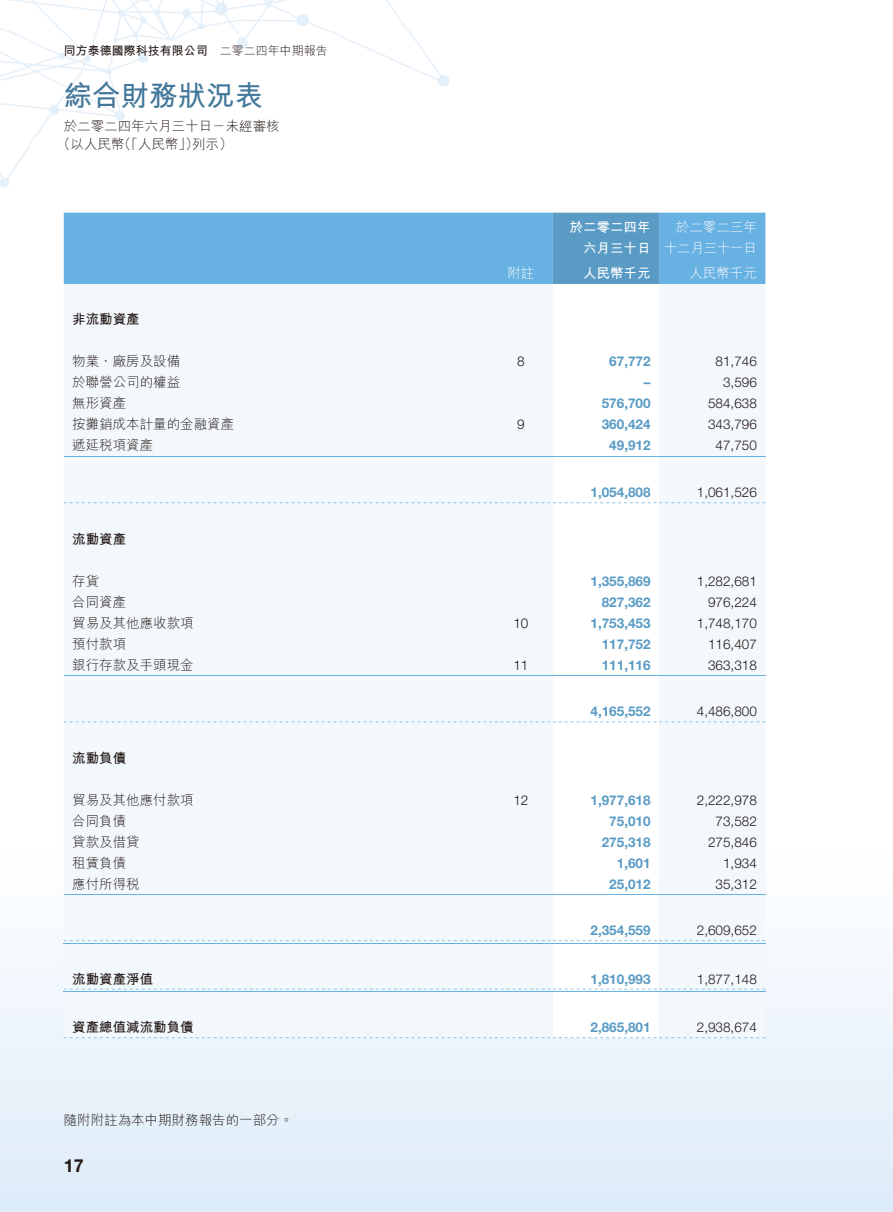
<style>
.page{position:relative;width:893px;height:1212px;background:#fff}
.page>*{position:absolute;margin:0;border:0;box-sizing:border-box;transform-origin:0 0}
.t1{font:28.5px "M Hei HK Bold E Ten B5 H";color:#43789a}
.t2{font:700 18px "Helvetica Neue LT Std";color:#231916}
.t3{font:300 13.5px "Helvetica Neue LT Std";color:#231916}
.t4{font:700 13.5px "Helvetica Neue LT Std";color:#599bc5}
.t5{font:13.5px/18px "M Hei HK Light E Ten B5 H";color:#231916}
.t6{font:13.5px "M Hei HK Bold E Ten B5 H";color:#231916}
.t7{font:13.5px/21px "M Hei HK Bold E Ten B5 H";color:#fff;text-align:right}
.t8{font:13.5px/21px "M Hei HK Light E Ten B5 H";letter-spacing:-.02em;color:#fff;text-align:right}
.t9{font:13.5px "M Hei HK Light E Ten B5 H";color:#fff}
.t10{font:12px "M Hei HK Bold E Ten B5 H";color:#231916}
.s1{font-family:"M Hei HK Light E Ten B5 H"}
</style>
<div class="page">
<div style="left:0;top:819px;width:893px;height:393px;background:linear-gradient(to bottom,#fff,#ddebf8)"></div>
<img style="left:0;top:0;width:448px;height:243px">
<div style="left:64px;top:213px;width:701px;height:71px;background:#68b1e3"></div>
<div style="left:553px;top:213px;width:106px;height:71px;background:#599bc5"></div>
<div style="left:64px;top:284px;width:701px;height:753px;background:#f3f8fd"></div>
<svg style="left:553px;top:284px;width:106px;height:753px"></svg>
<hr style="left:64px;top:456px;width:701px;height:1px;background:#68b1e3">
<svg style="left:64px;top:502px;width:701px;height:1px"></svg>
<hr style="left:64px;top:675px;width:701px;height:1px;background:#68b1e3">
<svg style="left:64px;top:721px;width:701px;height:1px"></svg>
<hr style="left:64px;top:894px;width:701px;height:1px;background:#68b1e3">
<hr style="left:64px;top:943px;width:425px;height:1px;background:#68b1e3">
<hr style="left:489px;top:943px;width:64px;height:1px;background:#68b1e3">
<hr style="left:553px;top:943px;width:106px;height:1px;background:#68b1e3">
<svg style="left:64px;top:940px;width:701px;height:1px"></svg>
<hr style="left:659px;top:943px;width:106px;height:1px;background:#68b1e3">
<hr style="left:64px;top:991px;width:425px;height:1px;background:#68b1e3">
<hr style="left:489px;top:991px;width:64px;height:1px;background:#68b1e3">
<hr style="left:553px;top:991px;width:106px;height:1px;background:#68b1e3">
<svg style="left:64px;top:989px;width:701px;height:1px"></svg>
<hr style="left:659px;top:991px;width:106px;height:1px;background:#68b1e3">
<svg style="left:64px;top:1037px;width:701px;height:1px"></svg>
<p class="t10" style="left:64px;top:46px;width:265px">同方泰德國際科技有限公司 <span class="s1">二零二四年中期報告</span></p>
<h1 class="t1" style="left:64px;top:85px;width:201px">綜合財務狀況表</h1>
<p class="t5" style="left:57px;top:119px;width:224px;text-indent:7px">於二零二四年六月三十日－未經審核（以人民幣（「人民幣」）列示）</p>
<p class="t7" style="left:570px;top:218px;width:82px">於二零二四年六月三十日</p>
<p class="t8" style="left:664px;top:218px;width:94px">於二零二三年十二月三十一日</p>
<p class="t9" style="left:507px;top:268px;width:28px">附註</p>
<p class="t7" style="left:583px;top:264px;width:69px">人民幣千元</p>
<p class="t9" style="left:689px;top:268px;width:69px">人民幣千元</p>
<p class="t6" style="left:72px;top:314px;width:69px">非流動資產</p>
<p class="t5" style="left:72px;top:354px;width:109px">物業、廠房及設備</p>
<p class="t3" style="left:517px;top:357px;width:9px">8</p>
<p class="t4" style="left:609px;top:357px;width:43px">67,772</p>
<p class="t3" style="left:716px;top:357px;width:43px">81,746</p>
<p class="t5" style="left:72px;top:375px;width:109px">於聯營公司的權益</p>
<p class="t4" style="left:644px;top:378px;width:8px">–</p>
<p class="t3" style="left:723px;top:378px;width:35px">3,596</p>
<p class="t5" style="left:72px;top:396px;width:55px">無形資產</p>
<p class="t4" style="left:602px;top:399px;width:50px">576,700</p>
<p class="t3" style="left:708px;top:399px;width:50px">584,638</p>
<p class="t5" style="left:72px;top:417px;width:163px">按攤銷成本計量的金融資產</p>
<p class="t3" style="left:517px;top:420px;width:9px">9</p>
<p class="t4" style="left:602px;top:420px;width:50px">360,424</p>
<p class="t3" style="left:708px;top:420px;width:50px">343,796</p>
<p class="t5" style="left:72px;top:438px;width:82px">遞延稅項資產</p>
<p class="t4" style="left:609px;top:441px;width:43px">49,912</p>
<p class="t3" style="left:716px;top:441px;width:43px">47,750</p>
<p class="t4" style="left:591px;top:487px;width:62px">1,054,808</p>
<p class="t3" style="left:697px;top:487px;width:62px">1,061,526</p>
<p class="t6" style="left:72px;top:533px;width:55px">流動資產</p>
<p class="t5" style="left:72px;top:573px;width:28px">存貨</p>
<p class="t4" style="left:591px;top:576px;width:62px">1,355,869</p>
<p class="t3" style="left:697px;top:576px;width:62px">1,282,681</p>
<p class="t5" style="left:72px;top:594px;width:55px">合同資產</p>
<p class="t4" style="left:602px;top:597px;width:50px">827,362</p>
<p class="t3" style="left:708px;top:597px;width:50px">976,224</p>
<p class="t5" style="left:72px;top:615px;width:123px">貿易及其他應收款項</p>
<p class="t3" style="left:513px;top:618px;width:17px">10</p>
<p class="t4" style="left:591px;top:618px;width:62px">1,753,453</p>
<p class="t3" style="left:697px;top:618px;width:62px">1,748,170</p>
<p class="t5" style="left:72px;top:636px;width:55px">預付款項</p>
<p class="t4" style="left:602px;top:639px;width:50px">117,752</p>
<p class="t3" style="left:708px;top:639px;width:50px">116,407</p>
<p class="t5" style="left:72px;top:657px;width:123px">銀行存款及手頭現金</p>
<p class="t3" style="left:513px;top:660px;width:17px">11</p>
<p class="t4" style="left:602px;top:660px;width:50px">111,116</p>
<p class="t3" style="left:708px;top:660px;width:50px">363,318</p>
<p class="t4" style="left:591px;top:706px;width:62px">4,165,552</p>
<p class="t3" style="left:697px;top:706px;width:62px">4,486,800</p>
<p class="t6" style="left:72px;top:752px;width:55px">流動負債</p>
<p class="t5" style="left:72px;top:792px;width:123px">貿易及其他應付款項</p>
<p class="t3" style="left:513px;top:795px;width:17px">12</p>
<p class="t4" style="left:591px;top:795px;width:62px">1,977,618</p>
<p class="t3" style="left:697px;top:795px;width:62px">2,222,978</p>
<p class="t5" style="left:72px;top:813px;width:55px">合同負債</p>
<p class="t4" style="left:609px;top:816px;width:43px">75,010</p>
<p class="t3" style="left:716px;top:816px;width:43px">73,582</p>
<p class="t5" style="left:72px;top:834px;width:69px">貸款及借貸</p>
<p class="t4" style="left:602px;top:837px;width:50px">275,318</p>
<p class="t3" style="left:708px;top:837px;width:50px">275,846</p>
<p class="t5" style="left:72px;top:855px;width:55px">租賃負債</p>
<p class="t4" style="left:617px;top:858px;width:35px">1,601</p>
<p class="t3" style="left:723px;top:858px;width:35px">1,934</p>
<p class="t5" style="left:72px;top:876px;width:69px">應付所得稅</p>
<p class="t4" style="left:609px;top:879px;width:43px">25,012</p>
<p class="t3" style="left:716px;top:879px;width:43px">35,312</p>
<p class="t4" style="left:591px;top:925px;width:62px">2,354,559</p>
<p class="t3" style="left:697px;top:925px;width:62px">2,609,652</p>
<p class="t6" style="left:72px;top:973px;width:82px">流動資產淨值</p>
<p class="t4" style="left:591px;top:974px;width:62px">1,810,993</p>
<p class="t3" style="left:697px;top:974px;width:62px">1,877,148</p>
<p class="t6" style="left:72px;top:1022px;width:123px">資產總值減流動負債</p>
<p class="t4" style="left:591px;top:1022px;width:62px">2,865,801</p>
<p class="t3" style="left:697px;top:1022px;width:62px">2,938,674</p>
<p class="t5" style="left:64px;top:1113px;width:231px">隨附附註為本中期財務報告的一部分。</p>
<h2 class="t2" style="left:64px;top:1159px;width:22px">17</h2>
</div>
